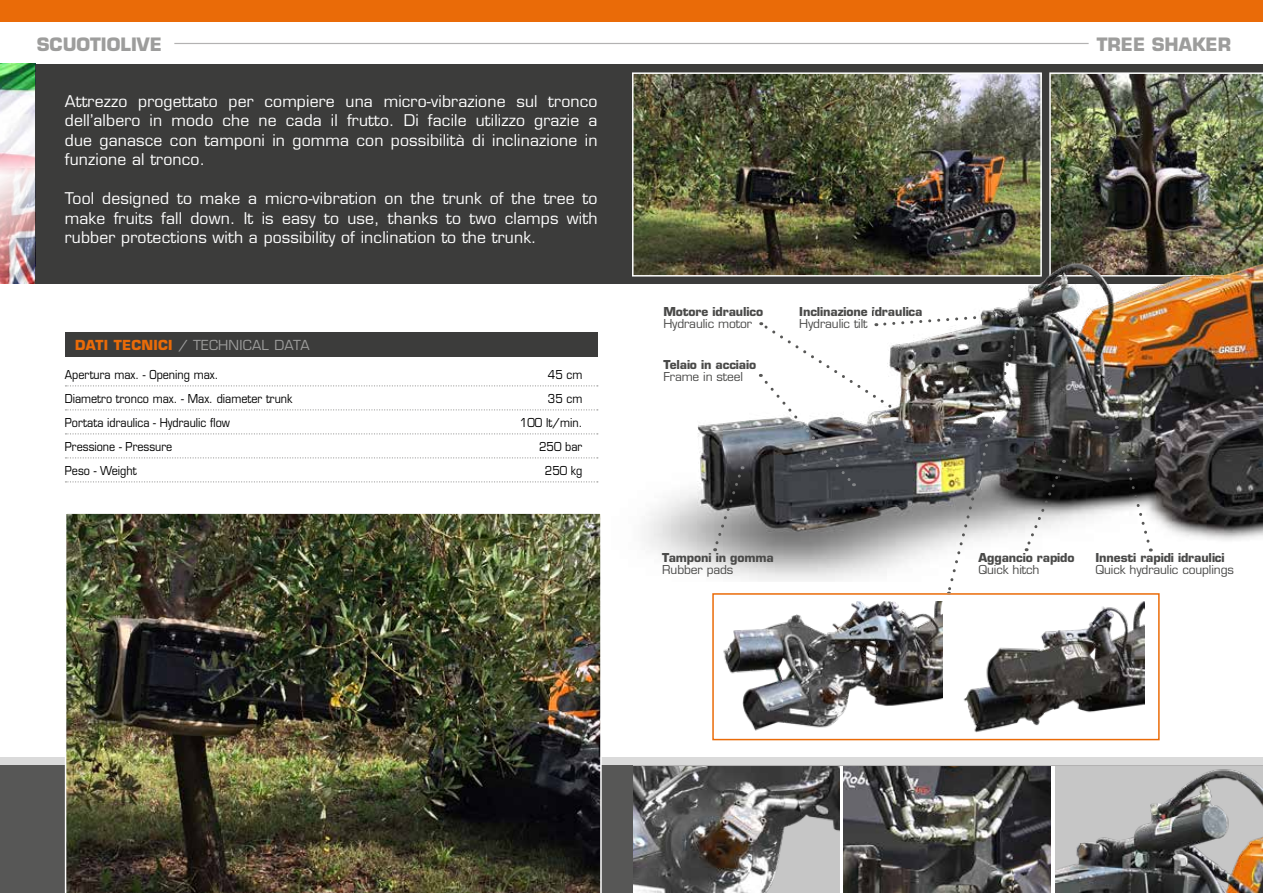
<style>
.page{position:relative;width:1263px;height:893px;background:#fff}
.page>*{position:absolute;margin:0;border:0;box-sizing:border-box;transform-origin:0 0}
.t1{font:700 18px "Eurostile";color:#9d9d9c}
.t2{font:15.75px/19.5px "Eurostile";letter-spacing:.01em;color:#fff;text-align:justify}
.t3{font:13.5px "Eurostile";letter-spacing:.02em;color:#9d9d9c}
.t4{font:12px "Eurostile";color:#000;scale:.9 1}
.t5{font:700 12px "Eurostile";letter-spacing:-.01em;color:#4a4a49}
.t6{font:12px "Eurostile";letter-spacing:-.01em;color:#4a4a49}
.s1{font-weight:700;color:#ea6b08}
</style>
<div class="page">
<div style="left:35px;top:64px;width:1228px;height:220px;background:#3c3c3b"></div>
<img style="left:1049px;top:72px;width:214px;height:89px">
<img style="left:644px;top:161px;width:619px;height:420px">
<div style="left:712px;top:593px;width:448px;height:147px;border:2px solid #ea6b08"></div>
<img style="left:723px;top:602px;width:204px;height:129px">
<img style="left:927px;top:602px;width:217px;height:131px">
<img style="left:635px;top:75px;width:404px;height:199px">
<div style="left:632px;top:72px;width:410px;height:205px;border:2px solid #fff"></div>
<img style="left:632px;top:766px;width:207px;height:127px">
<img style="left:843px;top:766px;width:208px;height:127px">
<img style="left:1055px;top:766px;width:208px;height:127px">
<hr style="left:0;top:765px;width:1263px;height:1px;background:#b3b2b2">
<hr style="left:174px;top:43px;width:915px;height:1px;background:#b3b2b2">
<img style="left:0;top:178px;width:35px;height:105px">
<img style="left:0;top:64px;width:35px;height:114px">
<div style="left:0;top:765px;width:632px;height:128px;background:#575756"></div>
<div style="left:0;top:757px;width:1263px;height:8px;background:#dadada"></div>
<svg style="left:65px;top:385px;width:533px;height:1px"></svg>
<svg style="left:65px;top:409px;width:533px;height:1px"></svg>
<svg style="left:65px;top:433px;width:533px;height:1px"></svg>
<svg style="left:65px;top:457px;width:533px;height:1px"></svg>
<svg style="left:65px;top:481px;width:533px;height:1px"></svg>
<svg style="left:712px;top:466px;width:31px;height:85px"></svg>
<svg style="left:1114px;top:426px;width:38px;height:125px"></svg>
<svg style="left:760px;top:312px;width:304px;height:283px"></svg>
<img style="left:65px;top:513px;width:537px;height:380px">
<div style="left:0;top:0;width:1263px;height:21px;background:#ea6b08"></div>
<div style="left:65px;top:332px;width:532px;height:25px;background:#3c3c3b"></div>
<p class="t1" style="left:37px;top:33px;width:127px">SCUOTIOLIVE</p>
<p class="t1" style="left:1097px;top:33px;width:136px">TREE SHAKER</p>
<p class="t2" style="left:65px;top:91px;width:534px">Attrezzo progettato per compiere una micro-vibrazione sul tronco dell’albero in modo che ne cada il frutto. Di facile utilizzo grazie a due ganasce con tamponi in gomma con possibilità di inclinazione in funzione al tronco.</p>
<p class="t2" style="left:65px;top:189px;width:534px">Tool designed to make a micro-vibration on the trunk of the tree to make fruits fall down. It is easy to use, thanks to two clamps with rubber protections with a possibility of inclination to the trunk.</p>
<p class="t3" style="left:75px;top:337px;width:236px"><span class="s1">DATI TECNICI</span> / TECHNICAL DATA</p>
<p class="t4" style="left:65px;top:367px;width:172px">Apertura max. - Opening max.</p>
<p class="t4" style="left:548px;top:367px;width:40px">45 cm</p>
<p class="t4" style="left:65px;top:391px;width:254px">Diametro tronco max. - Max. diameter trunk</p>
<p class="t4" style="left:548px;top:391px;width:40px">35 cm</p>
<p class="t4" style="left:65px;top:415px;width:185px">Portata idraulica - Hydraulic flow</p>
<p class="t4" style="left:520px;top:415px;width:71px">100 lt/min.</p>
<p class="t4" style="left:65px;top:439px;width:121px">Pressione - Pressure</p>
<p class="t4" style="left:539px;top:439px;width:50px">250 bar</p>
<p class="t4" style="left:65px;top:463px;width:81px">Peso - Weight</p>
<p class="t4" style="left:545px;top:463px;width:43px">250 kg</p>
<p class="t5" style="left:663px;top:304px;width:101px">Motore idraulico</p>
<p class="t6" style="left:663px;top:316px;width:90px">Hydraulic motor</p>
<p class="t5" style="left:663px;top:357px;width:94px">Telaio in acciaio</p>
<p class="t6" style="left:663px;top:369px;width:81px">Frame in steel</p>
<p class="t5" style="left:799px;top:304px;width:125px">Inclinazione idraulica</p>
<p class="t6" style="left:799px;top:316px;width:70px">Hydraulic tilt</p>
<p class="t5" style="left:662px;top:550px;width:113px">Tamponi in gomma</p>
<p class="t6" style="left:662px;top:562px;width:73px">Rubber pads</p>
<p class="t5" style="left:978px;top:550px;width:98px">Aggancio rapido</p>
<p class="t6" style="left:978px;top:562px;width:63px">Quick hitch</p>
<p class="t5" style="left:1095px;top:550px;width:131px">Innesti rapidi idraulici</p>
<p class="t6" style="left:1095px;top:562px;width:140px">Quick hydraulic couplings</p>
</div>
